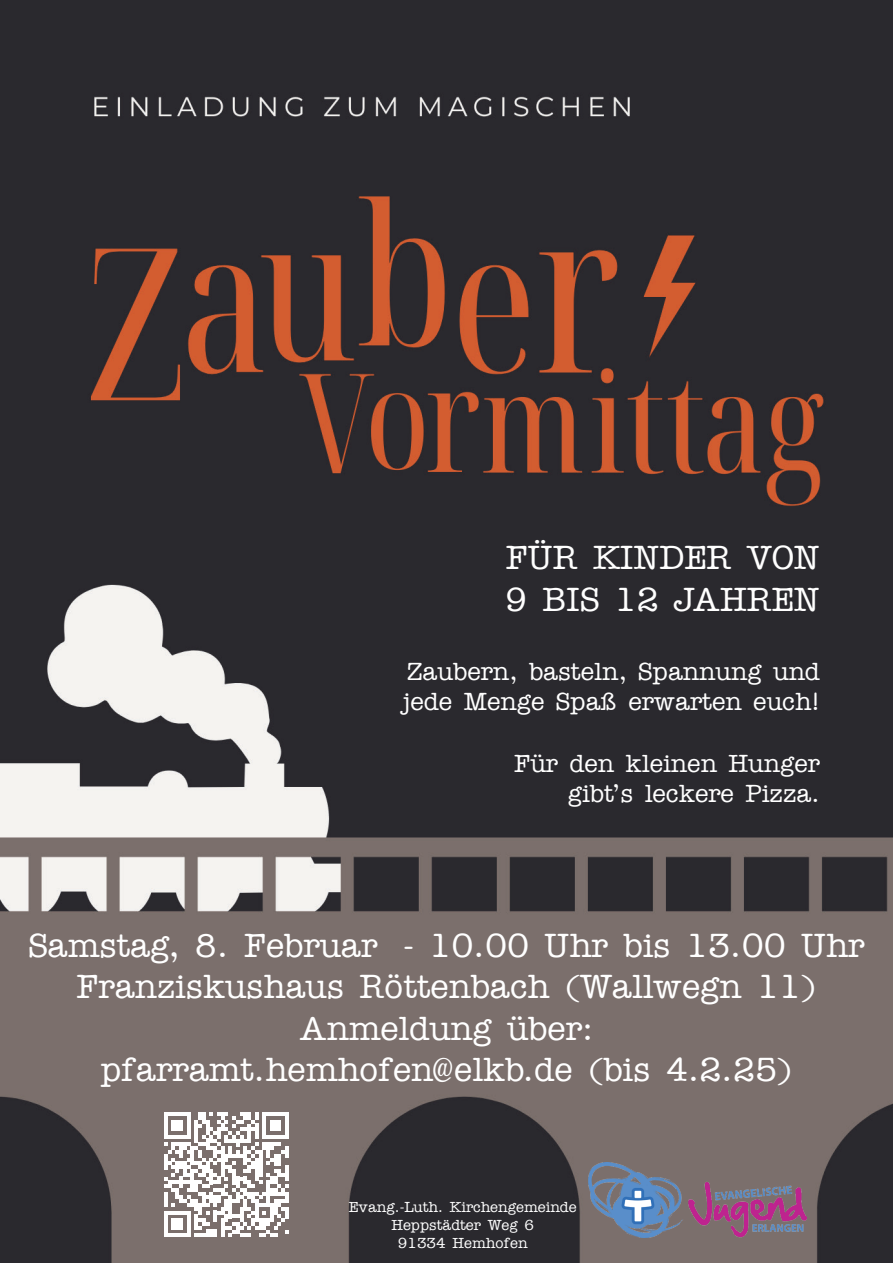
<style>
.page{position:relative;width:893px;height:1263px;background:#fff}
.page>*{position:absolute;margin:0;border:0;box-sizing:border-box;transform-origin:0 0}
.t1{font:34.5px/41.4px "Typewriter";color:#fff;text-align:center}
.t2{font:25.5px/30.6px "Typewriter";color:#fff}
.t3{font:15px/18px "Typewriter";color:#fff;text-align:center}
</style>
<div class="page">
<img style="left:0;top:0;width:893px;height:1263px">
<img style="left:588px;top:1162px;width:218px;height:75px">
<svg style="left:164px;top:1112px;width:125px;height:125px"></svg>
<p class="t1" style="left:505px;top:540px;width:316px;text-align:left">FÜR KINDER VON<br>9 BIS 12 JAHREN</p>
<p class="t2" style="left:403px;top:658px;width:418px">Zaubern, basteln, Spannung und jede Menge Spaß erwarten euch!</p>
<p class="t2" style="left:514px;top:750px;width:307px;text-align:right">Für den kleinen Hunger gibt’s leckere Pizza.</p>
<p class="t1" style="left:28px;top:928px;width:838px">Samstag, 8. Februar - 10.00 Uhr bis 13.00 Uhr Franziskushaus Röttenbach (Wallwegn 11)<br>Anmeldung über:<br>pfarramt.hemhofen@elkb.de (bis 4.2.25)</p>
<p class="t3" style="left:349px;top:1199px;width:229px">Evang.-Luth. Kirchengemeinde<br>Heppstädter Weg 6<br>91334 Hemhofen</p>
</div>
